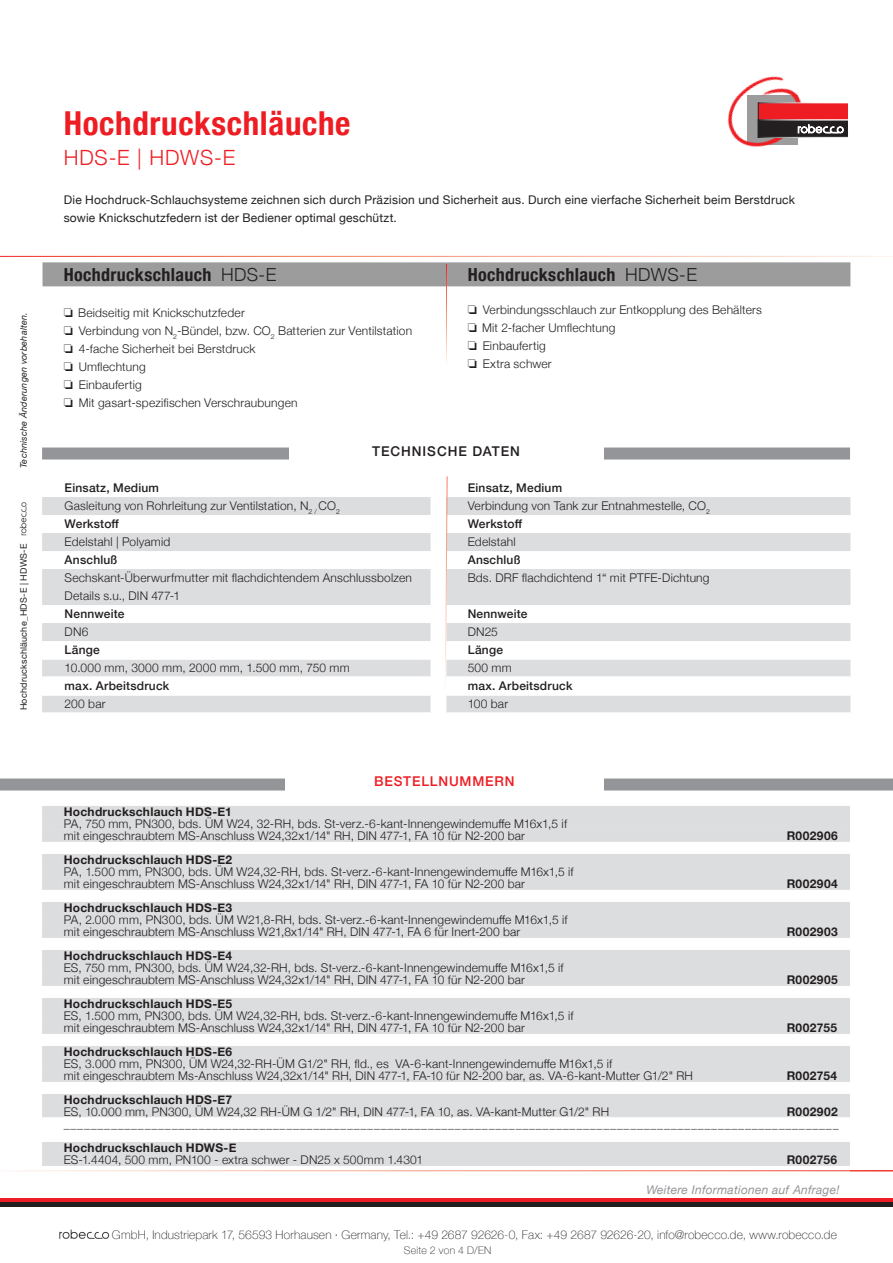
<style>
.page{position:relative;width:893px;height:1263px;background:#fff}
.page>*{position:absolute;margin:0;border:0;box-sizing:border-box;transform-origin:0 0}
.t1{font:700 condensed 33px "Helvetica Neue";letter-spacing:.02em;color:#ee1d23}
.t2{font:300 21px "Helvetica Neue";letter-spacing:.04em;color:#ee1d23}
.t3{font:700 condensed 18px "Helvetica Neue";letter-spacing:.02em;color:#231f20}
.t4{font:500 13.5px "Helvetica Neue";letter-spacing:.07em;color:#231f20}
.t5{font:500 13.5px "Helvetica Neue";letter-spacing:.06em;color:#ee1d23}
.t6{font:300 12px/18px "Helvetica Neue";letter-spacing:.015em;color:#231f20}
.t7{font:700 12px/12px "Helvetica Neue";letter-spacing:.025em;color:#231f20;text-align:right}
.t8{font:12px/18px "Helvetica Neue";letter-spacing:.015em;color:#231f20}
.t9{font:100 12px "Helvetica Neue";letter-spacing:.015em;color:#231f20}
.t10{font:500 12px "Helvetica Neue";letter-spacing:.02em;color:#231f20}
.t11{font:italic 12px "Helvetica Neue";letter-spacing:.02em;color:#939598}
.t12{font:100 10.5px "Helvetica Neue";letter-spacing:.025em;color:#231f20}
.t13{font:italic 9px "Helvetica Neue";letter-spacing:.025em;color:#231f20}
.t14{font:9px "Helvetica Neue";letter-spacing:.025em;color:#231f20}
.s1{font-weight:300;font-stretch:normal}
.s2{font-weight:500}
</style>
<div class="page">
<div style="left:43px;top:262px;width:807px;height:24px;background:#9b9c9b"></div>
<img style="left:59px;top:1229px;width:51px;height:10px">
<hr style="left:0;top:1198px;width:893px;height:4px;background:#ee1d23">
<hr style="left:0;top:1202px;width:893px;height:4px;background:#231f20">
<img style="left:727px;top:76px;width:83px;height:71px">
<div style="left:758px;top:103px;width:90px;height:17px;background:#ee1d23"></div>
<div style="left:758px;top:120px;width:91px;height:18px;border:1px solid #fff"></div>
<svg style="left:758px;top:120px;width:90px;height:17px;background:#474445"></svg>
<img style="left:19px;top:502px;width:8px;height:34px">
<div style="left:42px;top:806px;width:808px;height:360px;background:#dcdddf"></div>
<div style="left:42px;top:818px;width:808px;height:24px;background:#dcdddf"></div>
<svg style="left:42px;top:842px;width:808px;height:300px;fill:#dcdddf"></svg>
<hr style="left:42px;top:1117px;width:808px;height:2px;background:#fff">
<svg style="left:42px;top:497px;width:389px;height:144px;fill:#dcdddf"></svg>
<svg style="left:42px;top:660px;width:389px;height:52px"></svg>
<hr style="left:42px;top:676px;width:389px;height:2px;background:#fff">
<hr style="left:42px;top:694px;width:389px;height:2px;background:#fff">
<hr style="left:446px;top:264px;width:1px;height:102px;background:#fff">
<svg style="left:445px;top:476px;width:405px;height:237px"></svg>
<div style="left:42px;top:447px;width:808px;height:12px;background:#939598"></div>
<div style="left:289px;top:441px;width:314px;height:21px;background:#fff"></div>
<div style="left:0;top:778px;width:893px;height:12px;background:#939598"></div>
<div style="left:285px;top:773px;width:319px;height:21px;background:#fff"></div>
<p class="t13" style="left:17px;top:468px;width:157px;rotate:-90deg">Technische Änderungen vorbehalten.</p>
<p class="t14" style="left:17px;top:710px;width:168px;rotate:-90deg">Hochdruckschläuche_HDS-E | HDWS-E</p>
<h1 class="t1" style="left:64px;top:96px;width:288px">Hochdruckschläuche</h1>
<h2 class="t2" style="left:64px;top:140px;width:173px">HDS-E | HDWS-E</h2>
<p class="t8" style="left:64px;top:191px;width:733px">Die Hochdruck-Schlauchsysteme zeichnen sich durch Präzision und Sicherheit aus. Durch eine vierfache Sicherheit beim Berstdruck sowie Knickschutzfedern ist der Bediener optimal geschützt.</p>
<h3 class="t3" style="left:64px;top:260px;width:214px">Hochdruckschlauch <span class="s1">HDS-E</span></h3>
<p class="t6" style="left:64px;top:303px;width:350px">❏ Beidseitig mit Knickschutzfeder<br>❏ Verbindung von N<sub>2</sub>-Bündel, bzw. CO<sub>2</sub> Batterien zur Ventilstation ❏ 4-fache Sicherheit bei Berstdruck<br>❏ Umflechtung<br>❏ Einbaufertig<br>❏ Mit gasart-spezifischen Verschraubungen</p>
<h3 class="t3" style="left:468px;top:260px;width:231px">Hochdruckschlauch <span class="s1">HDWS-E</span></h3>
<p class="t6" style="left:468px;top:300px;width:296px">❏ Verbindungsschlauch zur Entkopplung des Behälters ❏ Mit 2-facher Umflechtung<br>❏ Einbaufertig<br>❏ Extra schwer</p>
<p class="t4" style="left:372px;top:440px;width:149px">TECHNISCHE DATEN</p>
<p class="t6" style="left:65px;top:478px;width:277px"><span class="s2">Einsatz, Medium<br></span>Gasleitung von Rohrleitung zur Ventilstation, N<sub>2</sub> <sub>/</sub> CO<sub>2<br></sub><span class="s2">Werkstoff</span></p>
<p class="t6" style="left:65px;top:532px;width:107px">Edelstahl | Polyamid</p>
<p class="t10" style="left:65px;top:550px;width:54px">Anschluß</p>
<p class="t6" style="left:65px;top:568px;width:349px">Sechskant-Überwurfmutter mit flachdichtendem Anschlussbolzen<br>Details s.u., DIN 477-1</p>
<p class="t10" style="left:65px;top:604px;width:61px">Nennweite</p>
<p class="t6" style="left:65px;top:622px;width:25px">DN6</p>
<p class="t10" style="left:65px;top:640px;width:37px">Länge</p>
<p class="t6" style="left:65px;top:658px;width:287px">10.000 mm, 3000 mm, 2000 mm, 1.500 mm, 750 mm</p>
<p class="t10" style="left:65px;top:676px;width:106px">max. Arbeitsdruck</p>
<p class="t6" style="left:65px;top:694px;width:42px">200 bar</p>
<p class="t6" style="left:468px;top:478px;width:244px"><span class="s2">Einsatz, Medium<br></span>Verbindung von Tank zur Entnahmestelle, CO<sub>2<br></sub><span class="s2">Werkstoff</span></p>
<p class="t6" style="left:468px;top:532px;width:50px">Edelstahl</p>
<p class="t10" style="left:468px;top:550px;width:54px">Anschluß</p>
<p class="t6" style="left:468px;top:568px;width:243px">Bds. DRF flachdichtend 1“ mit PTFE-Dichtung</p>
<p class="t10" style="left:468px;top:604px;width:61px">Nennweite</p>
<p class="t6" style="left:468px;top:622px;width:32px">DN25</p>
<p class="t10" style="left:468px;top:640px;width:37px">Länge</p>
<p class="t6" style="left:468px;top:658px;width:45px">500 mm</p>
<p class="t10" style="left:468px;top:676px;width:106px">max. Arbeitsdruck</p>
<p class="t6" style="left:468px;top:694px;width:42px">100 bar</p>
<p class="t5" style="left:374px;top:770px;width:142px">BESTELLNUMMERN</p>
<p class="t7" style="left:64px;top:806px;width:170px">Hochdruckschlauch HDS-E1</p>
<p class="t6" style="left:64px;top:817px;width:505px;line-height:12px">PA, 750 mm, PN300, bds. ÜM W24, 32-RH, bds. St-verz.-6-kant-Innengewindemuffe M16x1,5 if mit eingeschraubtem MS-Anschluss W24,32x1/14" RH, DIN 477-1, FA 10 für N2-200 bar</p>
<p class="t7" style="left:64px;top:854px;width:170px">Hochdruckschlauch HDS-E2</p>
<p class="t6" style="left:64px;top:865px;width:511px;line-height:12px">PA, 1.500 mm, PN300, bds. ÜM W24,32-RH, bds. St-verz.-6-kant-Innengewindemuffe M16x1,5 if mit eingeschraubtem MS-Anschluss W24,32x1/14" RH, DIN 477-1, FA 10 für N2-200 bar</p>
<p class="t7" style="left:64px;top:902px;width:170px">Hochdruckschlauch HDS-E3</p>
<p class="t6" style="left:64px;top:913px;width:505px;line-height:12px">PA, 2.000 mm, PN300, bds. ÜM W21,8-RH, bds. St-verz.-6-kant-Innengewindemuffe M16x1,5 if mit eingeschraubtem MS-Anschluss W21,8x1/14" RH, DIN 477-1, FA 6 für Inert-200 bar</p>
<p class="t7" style="left:64px;top:950px;width:170px">Hochdruckschlauch HDS-E4</p>
<p class="t6" style="left:64px;top:961px;width:501px;line-height:12px">ES, 750 mm, PN300, bds. ÜM W24,32-RH, bds. St-verz.-6-kant-Innengewindemuffe M16x1,5 if mit eingeschraubtem MS-Anschluss W24,32x1/14" RH, DIN 477-1, FA 10 für N2-200 bar</p>
<p class="t7" style="left:64px;top:998px;width:170px">Hochdruckschlauch HDS-E5</p>
<p class="t6" style="left:64px;top:1009px;width:511px;line-height:12px">ES, 1.500 mm, PN300, bds. ÜM W24,32-RH, bds. St-verz.-6-kant-Innengewindemuffe M16x1,5 if mit eingeschraubtem MS-Anschluss W24,32x1/14" RH, DIN 477-1, FA 10 für N2-200 bar</p>
<p class="t7" style="left:64px;top:1046px;width:170px">Hochdruckschlauch HDS-E6</p>
<p class="t6" style="left:64px;top:1057px;width:631px;line-height:12px">ES, 3.000 mm, PN300, ÜM W24,32-RH-ÜM G1/2" RH, fld., es VA-6-kant-Innengewindemuffe M16x1,5 if<br>mit eingeschraubtem Ms-Anschluss W24,32x1/14" RH, DIN 477-1, FA-10 für N2-200 bar, as. VA-6-kant-Mutter G1/2" RH</p>
<p class="t7" style="left:787px;top:830px;width:53px">R002906</p>
<p class="t7" style="left:787px;top:878px;width:53px">R002904</p>
<p class="t7" style="left:787px;top:926px;width:53px">R002903</p>
<p class="t7" style="left:787px;top:974px;width:53px">R002905</p>
<p class="t7" style="left:787px;top:1022px;width:52px">R002755</p>
<p class="t7" style="left:787px;top:1070px;width:52px">R002754</p>
<p class="t7" style="left:64px;top:1094px;width:170px">Hochdruckschlauch HDS-E7</p>
<p class="t6" style="left:64px;top:1102px;width:547px">ES, 10.000 mm, PN300, ÜM W24,32 RH-ÜM G 1/2" RH, DIN 477-1, FA 10, as. VA-kant-Mutter G1/2" RH</p>
<p class="t7" style="left:64px;top:1106px;width:776px">R002902 ___________________________________________________________________________________________________________________</p>
<p class="t7" style="left:64px;top:1142px;width:174px">Hochdruckschlauch HDWS-E</p>
<p class="t6" style="left:64px;top:1150px;width:361px">ES-1.4404, 500 mm, PN100 - extra schwer - DN25 x 500mm 1.4301</p>
<p class="t7" style="left:787px;top:1154px;width:52px">R002756</p>
<p class="t11" style="left:646px;top:1181px;width:195px">Weitere Informationen auf Anfrage!</p>
<p class="t9" style="left:112px;top:1225px;width:727px">GmbH, Industriepark 17, 56593 Horhausen · Germany, Tel.: +49 2687 92626-0, Fax: +49 2687 92626-20, info@robecco.de, www.robecco.de</p>
<p class="t12" style="left:404px;top:1242px;width:89px">Seite 2 von 4 D/EN</p>
</div>
